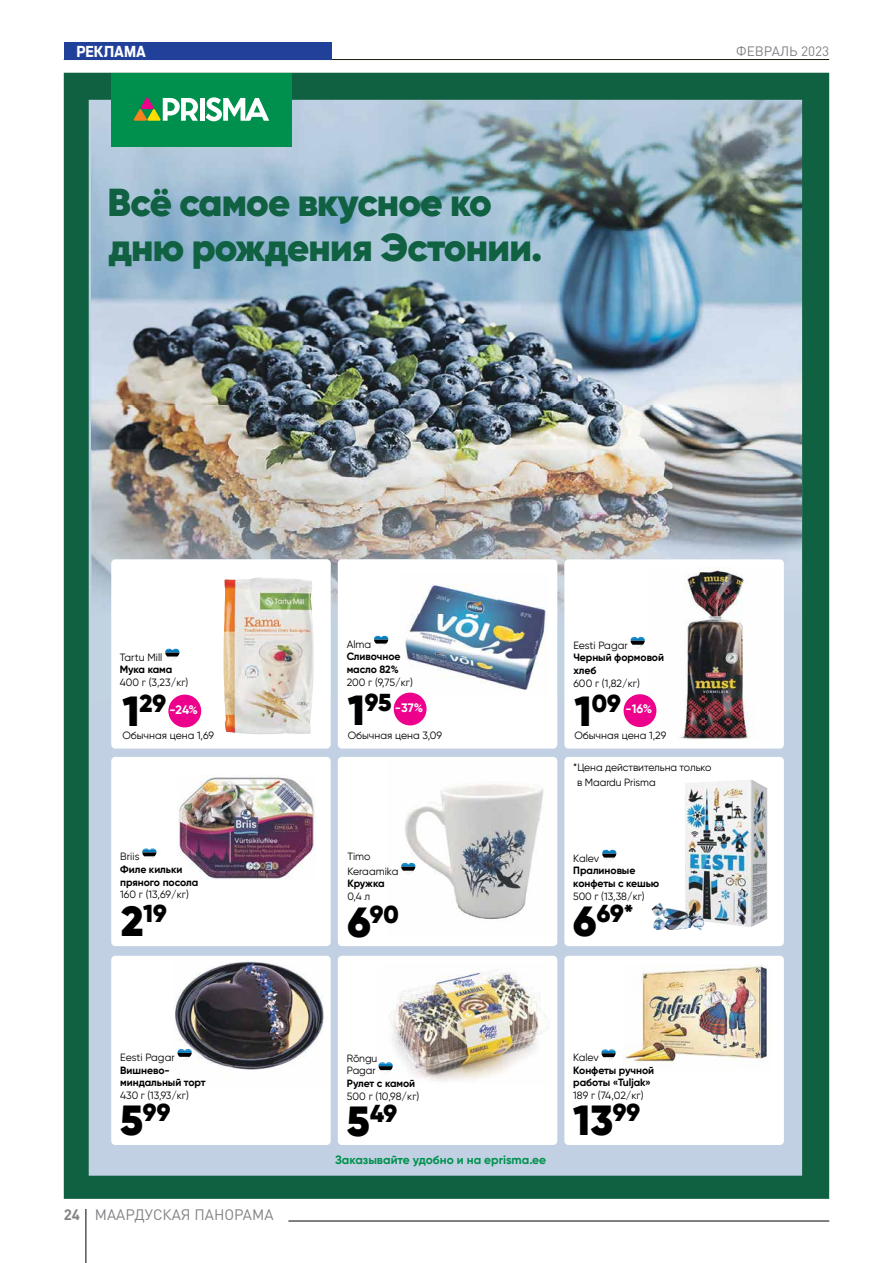
<style>
.page{position:relative;width:893px;height:1263px;background:#fff}
.page>*{position:absolute;margin:0;border:0;box-sizing:border-box;transform-origin:0 0}
.t1{font:900 42.15px "Gilroy";color:#000}
.t2{font:900 39px/44.7px "Gilroy";letter-spacing:-.02em;color:#106042}
.t3{font:900 24.6px "Gilroy";color:#000}
.t4{font:15px "DIN Pro";color:#808285}
.t5{font:700 15px "Ford Antenna Cond";color:#fff}
.t6{font:13.5px "DIN Pro";color:#808285}
.t7{font:700 12.3px "Gilroy";color:#fff}
.t8{font:700 12px "Gilroy";color:#00904d}
.t9{font:10.5px/12.6px "Gilroy";letter-spacing:-.005em;color:#000}
.t10{font:700 10.5px/12.6px "Gilroy";letter-spacing:-.005em;color:#000}
.s1{font-size:42.15px}
.s2{font-weight:700}
</style>
<div class="page">
<hr style="left:288px;top:1221px;width:541px;height:1px;background:#000">
<hr style="left:86px;top:1209px;width:1px;height:54px;background:#000">
<hr style="left:64px;top:59px;width:765px;height:1px;background:#1c180b">
<div style="left:64px;top:43px;width:268px;height:17px;background:#21409a"></div>
<img style="left:64px;top:73px;width:765px;height:1126px">
<div style="left:111px;top:73px;width:181px;height:73px;background:#00904d"></div>
<hr style="left:200px;top:98px;width:4px;height:23px;background:#fff">
<svg style="left:206px;top:97px;width:63px;height:24px"></svg>
<svg style="left:133px;top:97px;width:65px;height:24px"></svg>
<div style="left:111px;top:757px;width:220px;height:189px;background:#fff;border-radius:4px"></div>
<div style="left:111px;top:956px;width:220px;height:189px;background:#fff;border-radius:4px"></div>
<div style="left:338px;top:757px;width:219px;height:189px;background:#fff;border-radius:4px"></div>
<img style="left:338px;top:956px;width:219px;height:189px;border-radius:4px">
<div style="left:564px;top:757px;width:220px;height:189px;background:#fff;border-radius:4px"></div>
<div style="left:564px;top:956px;width:220px;height:189px;background:#fff;border-radius:4px"></div>
<img style="left:378px;top:964px;width:15px;height:110px">
<img style="left:651px;top:780px;width:100px;height:150px">
<img style="left:624px;top:964px;width:143px;height:101px">
<img style="left:601px;top:1050px;width:15px;height:5px">
<svg style="left:603px;top:1057px;width:11px;height:2px"></svg>
<img style="left:601px;top:1053px;width:14px;height:4px">
<img style="left:404px;top:761px;width:160px;height:175px">
<div style="left:338px;top:559px;width:219px;height:189px;background:#fff;border-radius:4px"></div>
<div style="left:564px;top:559px;width:220px;height:189px;background:#fff;border-radius:4px"></div>
<img style="left:400px;top:584px;width:146px;height:112px">
<img style="left:650px;top:567px;width:104px;height:173px">
<div style="left:394px;top:693px;width:33px;height:32px;background:#ec008c;border-radius:50%"></div>
<svg style="left:375px;top:636px;width:12px;height:1px"></svg>
<img style="left:374px;top:637px;width:14px;height:7px">
<div style="left:624px;top:694px;width:32px;height:33px;background:#ec008c;border-radius:50%"></div>
<img style="left:630px;top:638px;width:15px;height:5px">
<svg style="left:631px;top:637px;width:13px;height:1px"></svg>
<img style="left:631px;top:641px;width:14px;height:4px">
<div style="left:111px;top:559px;width:220px;height:189px;background:#fff;border-radius:4px"></div>
<img style="left:177px;top:775px;width:139px;height:104px">
<img style="left:223px;top:577px;width:91px;height:157px">
<div style="left:168px;top:695px;width:33px;height:32px;background:#ec008c;border-radius:50%"></div>
<svg style="left:142px;top:848px;width:14px;height:12px"></svg>
<svg style="left:378px;top:1062px;width:14px;height:12px"></svg>
<svg style="left:402px;top:863px;width:13px;height:12px"></svg>
<img style="left:401px;top:867px;width:14px;height:4px">
<img style="left:602px;top:851px;width:14px;height:3px">
<svg style="left:604px;top:857px;width:10px;height:4px"></svg>
<svg style="left:603px;top:850px;width:13px;height:1px"></svg>
<img style="left:602px;top:854px;width:14px;height:3px">
<svg style="left:165px;top:649px;width:14px;height:11px"></svg>
<img style="left:174px;top:960px;width:150px;height:110px">
<svg style="left:179px;top:1057px;width:11px;height:4px"></svg>
<svg style="left:178px;top:1049px;width:13px;height:1px"></svg>
<img style="left:177px;top:1050px;width:15px;height:7px">
<h3 class="t5" style="left:76px;top:38px;width:71px">РЕКЛАМА</h3>
<h2 class="t2" style="left:108px;top:180px;width:436px">Всё самое вкусное ко дню рождения Эстонии.</h2>
<p class="t6" style="left:736px;top:42px;width:94px">ФЕВРАЛЬ 2023</p>
<p class="t9" style="left:120px;top:650px;width:44px">Tartu Mill</p>
<p class="t10" style="left:120px;top:663px;width:54px">Мука кама</p>
<p class="t9" style="left:120px;top:676px;width:70px">400 г (3,23/кг)</p>
<h3 class="t3" style="left:122px;top:688px;width:45px"><span class="s1">1</span>29</h3>
<p class="t9" style="left:122px;top:729px;width:93px">Обычная цена 1,69</p>
<p class="t7" style="left:169px;top:702px;width:30px">-24%</p>
<p class="t9" style="left:120px;top:850px;width:21px">Briis</p>
<p class="t10" style="left:120px;top:863px;width:80px">Филе кильки пряного посола</p>
<p class="t9" style="left:120px;top:888px;width:70px">160 г (13,69/кг)</p>
<h3 class="t3" style="left:121px;top:898px;width:47px"><span class="s1">2</span>19</h3>
<p class="t9" style="left:120px;top:1051px;width:56px">Eesti Pagar</p>
<p class="t10" style="left:120px;top:1063px;width:87px">Вишнево&shy;миндальный торт</p>
<p class="t9" style="left:120px;top:1089px;width:70px">430 г (13,93/кг)</p>
<h3 class="t3" style="left:120px;top:1097px;width:52px"><span class="s1">5</span>99</h3>
<h3 class="t4" style="left:64px;top:1205px;width:211px"><span class="s2">24</span> МААРДУСКАЯ ПАНОРАМА</h3>
<p class="t9" style="left:347px;top:638px;width:26px">Alma</p>
<p class="t10" style="left:347px;top:650px;width:55px">Сливочное масло 82%</p>
<p class="t9" style="left:347px;top:675px;width:68px">200 г (9,75/кг)</p>
<h3 class="t3" style="left:348px;top:687px;width:45px"><span class="s1">1</span>95</h3>
<p class="t9" style="left:348px;top:729px;width:96px">Обычная цена 3,09</p>
<p class="t7" style="left:395px;top:700px;width:30px">-37%</p>
<p class="t9" style="left:347px;top:849px;width:53px;line-height:14.4px">Timo<br>Keraamika</p>
<p class="t10" style="left:347px;top:877px;width:39px">Кружка</p>
<p class="t9" style="left:347px;top:890px;width:24px">0,4 л</p>
<h3 class="t3" style="left:347px;top:898px;width:53px"><span class="s1">6</span>90</h3>
<p class="t9" style="left:573px;top:639px;width:56px">Eesti Pagar</p>
<p class="t10" style="left:573px;top:651px;width:92px">Черный формовой хлеб</p>
<p class="t9" style="left:573px;top:677px;width:68px">600 г (1,82/кг)</p>
<h3 class="t3" style="left:574px;top:687px;width:48px"><span class="s1">1</span>09</h3>
<p class="t9" style="left:574px;top:729px;width:93px">Обычная цена 1,29</p>
<p class="t7" style="left:625px;top:701px;width:28px">-16%</p>
<p class="t9" style="left:577px;top:760px;width:136px;line-height:14.5px;text-indent:-4px">*Цена действительна только в Maardu Prisma</p>
<p class="t9" style="left:573px;top:852px;width:28px">Kalev</p>
<p class="t10" style="left:573px;top:864px;width:88px">Пралиновые конфеты с кешью</p>
<p class="t9" style="left:573px;top:890px;width:73px">500 г (13,38/кг)</p>
<h3 class="t3" style="left:573px;top:898px;width:62px"><span class="s1">6</span>69*</h3>
<p class="t9" style="left:347px;top:1052px;width:32px">Rõngu<br>Pagar</p>
<p class="t10" style="left:347px;top:1077px;width:70px">Рулет с камой</p>
<p class="t9" style="left:347px;top:1089px;width:74px">500 г (10,98/кг)</p>
<h3 class="t3" style="left:347px;top:1098px;width:52px"><span class="s1">5</span>49</h3>
<p class="t8" style="left:335px;top:1152px;width:212px">Заказывайте удобно и на eprisma.ee</p>
<p class="t9" style="left:573px;top:1051px;width:27px">Kalev</p>
<p class="t10" style="left:573px;top:1064px;width:82px">Конфеты ручной работы «Tuljak»</p>
<p class="t9" style="left:573px;top:1089px;width:72px">189 г (74,02/кг)</p>
<h1 class="t1" style="left:573px;top:1094px;width:68px">13<sup>99</sup></h1>
</div>
